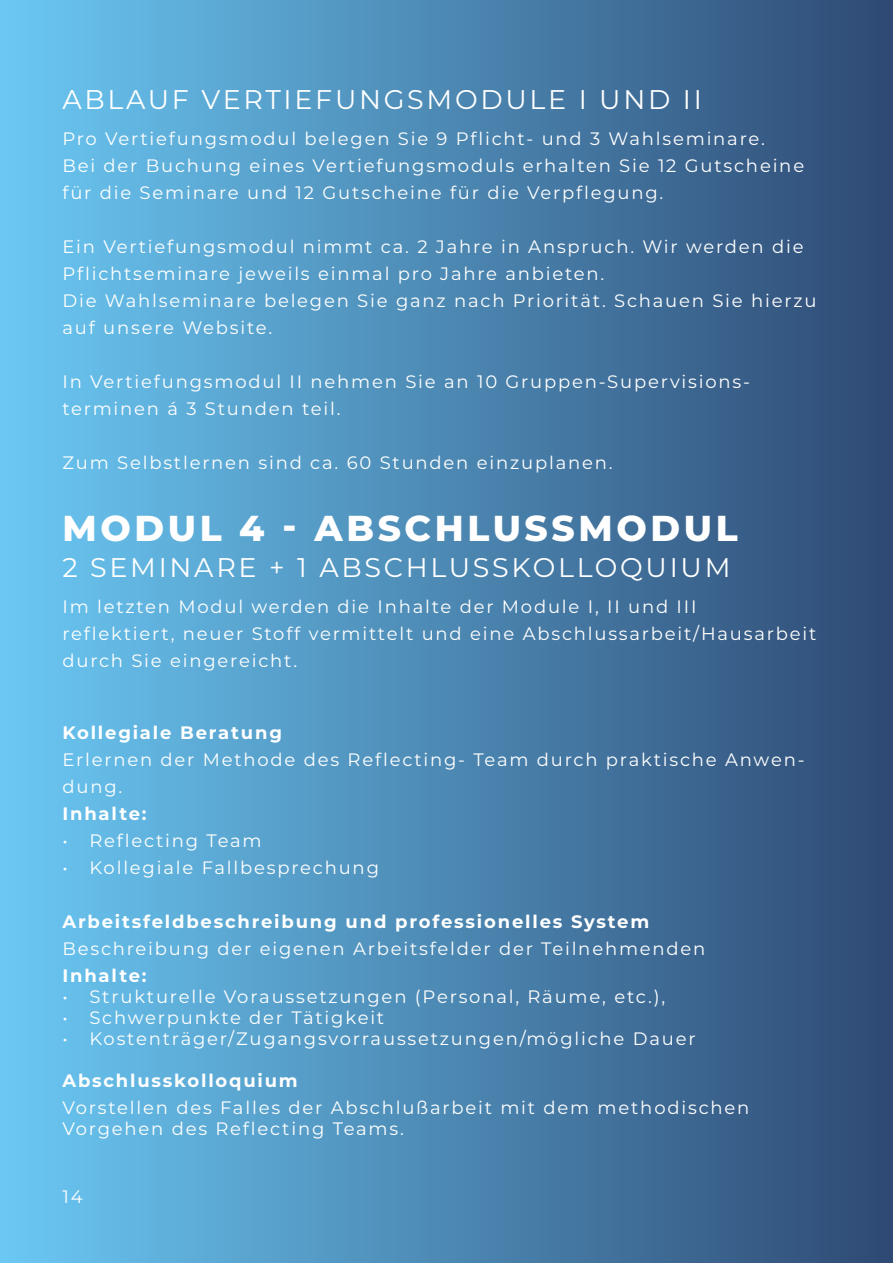
<style>
.page{position:relative;width:893px;height:1263px;background:#fff}
.page>*{position:absolute;margin:0;border:0;box-sizing:border-box;transform-origin:0 0}
.t1{font:800 36px "Montserrat";letter-spacing:.1em;color:#fff}
.SUBTITLE{font:27px "Montserrat";letter-spacing:.1em;color:#fff}
.SUBTITLE-2{font:18px/27px "Montserrat";letter-spacing:.1em;color:#fff}
.SUBTITLE-3{font:700 18px "Montserrat";letter-spacing:.1em;color:#fff}
</style>
<div class="page">
<div style="left:0;top:0;width:893px;height:1263px;background:linear-gradient(to right,#6ac9f4,#2e4973)"></div>
<p class="SUBTITLE" style="left:62px;top:81px;width:641px">ABLAUF VERTIEFUNGSMODULE I UND II</p>
<p class="SUBTITLE-2" style="left:62px;top:124px;width:704px">Pro Vertiefungsmodul belegen Sie 9 Pflicht- und 3 Wahlseminare.</p>
<p class="SUBTITLE-2" style="left:62px;top:151px;width:743px">Bei der Buchung eines Vertiefungsmoduls erhalten Sie 12 Gutscheine für die Seminare und 12 Gutscheine für die Verpflegung.</p>
<p class="SUBTITLE-2" style="left:62px;top:232px;width:743px">Ein Vertiefungsmodul nimmt ca. 2 Jahre in Anspruch. Wir werden die<br>Pflichtseminare jeweils einmal pro Jahre anbieten.</p>
<p class="SUBTITLE-2" style="left:62px;top:286px;width:756px">Die Wahlseminare belegen Sie ganz nach Priorität. Schauen Sie hierzu auf unsere Website.</p>
<p class="SUBTITLE-2" style="left:62px;top:367px;width:689px">In Vertiefungsmodul II nehmen Sie an 10 Gruppen-Supervisions-</p>
<p class="SUBTITLE-2" style="left:62px;top:394px;width:280px">terminen á 3 Stunden teil.</p>
<p class="SUBTITLE-2" style="left:62px;top:448px;width:552px">Zum Selbstlernen sind ca. 60 Stunden einzuplanen.</p>
<p class="t1" style="left:62px;top:502px;width:677px">MODUL 4 - ABSCHLUSSMODUL</p>
<p class="SUBTITLE" style="left:62px;top:549px;width:669px">2 SEMINARE + 1 ABSCHLUSSKOLLOQUIUM</p>
<p class="SUBTITLE-2" style="left:62px;top:592px;width:636px">Im letzten Modul werden die Inhalte der Module I, II und III</p>
<p class="SUBTITLE-2" style="left:62px;top:619px;width:755px">reflektiert, neuer Stoff vermittelt und eine Abschlussarbeit/Hausarbeit durch Sie eingereicht.</p>
<p class="SUBTITLE-3" style="left:62px;top:719px;width:221px">Kollegiale Beratung</p>
<p class="SUBTITLE-2" style="left:62px;top:745px;width:744px">Erlernen der Methode des Reflecting- Team durch praktische Anwen&shy;dung.</p>
<p class="SUBTITLE-3" style="left:62px;top:800px;width:86px">Inhalte:</p>
<p class="SUBTITLE-2" style="left:62px;top:826px;width:201px">• Reflecting Team</p>
<p class="SUBTITLE-2" style="left:62px;top:853px;width:318px">• Kollegiale Fallbesprechung</p>
<p class="SUBTITLE-3" style="left:62px;top:908px;width:588px">Arbeitsfeldbeschreibung und professionelles System</p>
<p class="SUBTITLE-2" style="left:62px;top:934px;width:645px">Beschreibung der eigenen Arbeitsfelder der Teilnehmenden</p>
<p class="SUBTITLE-3" style="left:62px;top:962px;width:86px">Inhalte:</p>
<p class="SUBTITLE-2" style="left:62px;top:982px;width:604px">• Strukturelle Voraussetzungen (Personal, Räume, etc.),</p>
<p class="SUBTITLE-2" style="left:62px;top:1003px;width:323px">• Schwerpunkte der Tätigkeit</p>
<p class="SUBTITLE-2" style="left:62px;top:1024px;width:635px">• Kostenträger/Zugangsvorraussetzungen/mögliche Dauer</p>
<p class="SUBTITLE-3" style="left:62px;top:1067px;width:237px">Abschlusskolloquium</p>
<p class="SUBTITLE-2" style="left:62px;top:1093px;width:688px">Vorstellen des Falles der Abschlußarbeit mit dem methodischen</p>
<p class="SUBTITLE-2" style="left:62px;top:1114px;width:343px">Vorgehen des Reflecting Teams.</p>
<p class="SUBTITLE-2" style="left:62px;top:1182px;width:22px">14</p>
</div>
